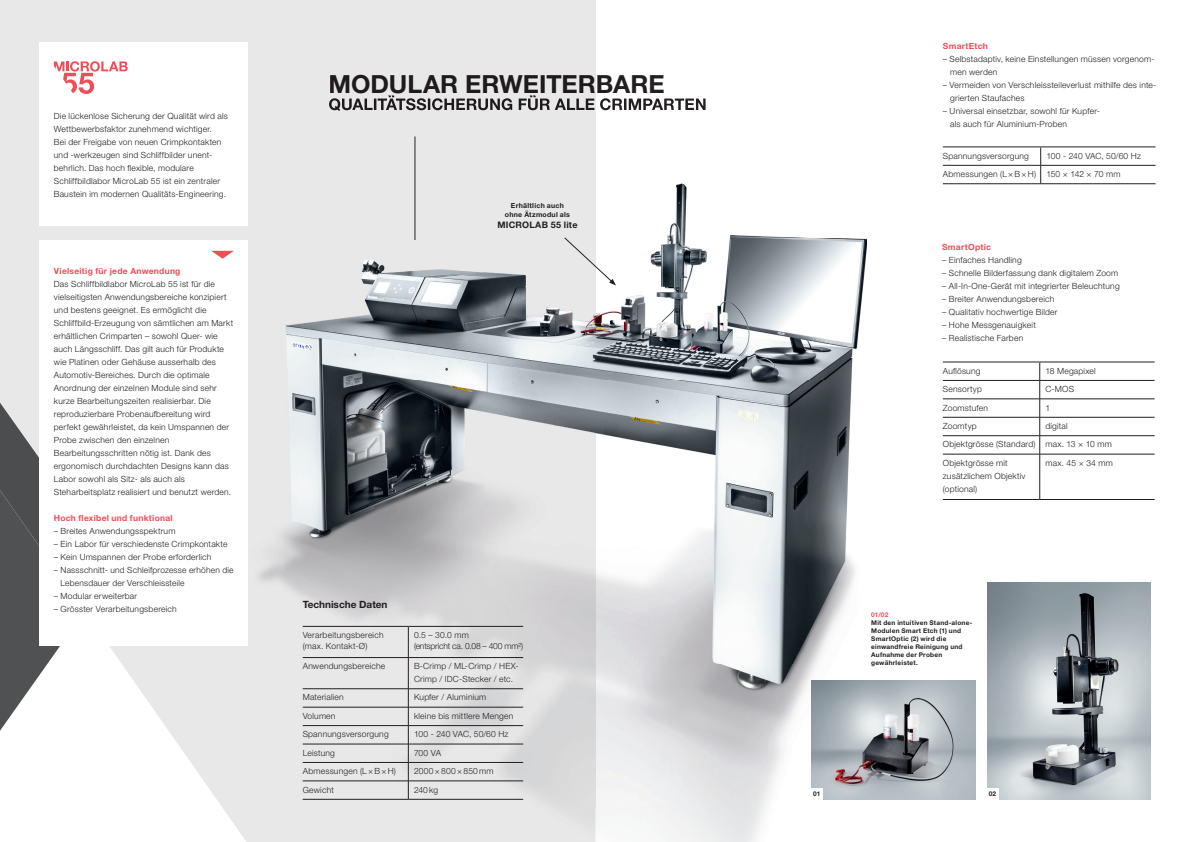
<style>
.page{position:relative;width:1191px;height:842px;background:#fff}
.page>*{position:absolute;margin:0;border:0;box-sizing:border-box;transform-origin:0 0}
.t1{font:700 25px "Helvetica Neue LT Std";color:#231f20}
.t2{font:700 10px "Helvetica Neue LT Std";color:#231f20}
.t3{font:700 9px "Helvetica Neue LT Std";letter-spacing:.025em;color:#231f20}
.t4{font:300 8.5px/13px "Helvetica Neue LT Std";letter-spacing:.025em;color:#231f20}
.t5{font:700 8.5px "Helvetica Neue LT Std";letter-spacing:.03em;color:#ef4d58}
.t6{font:300 8.5px/11px "Helvetica Neue LT Std";letter-spacing:-.015em;color:#231f20}
.t7{font:700 7px/9px "Helvetica Neue LT Std";letter-spacing:.035em;color:#231f20;text-align:center}
.t8{font:700 6.5px/8px "Helvetica Neue LT Std";letter-spacing:.035em;color:#231f20}
.t9{font:700 6.5px "Helvetica Neue LT Std";color:#ef4d58}
</style>
<div class="page">
<div style="left:0;top:0;width:595px;height:842px;background:#e8e8e8"></div>
<svg style="left:0;top:645px;width:181px;height:197px;background:#fbfbfb"></svg>
<svg style="left:0;top:403px;width:116px;height:328px;background:#979899"></svg>
<img style="left:595px;top:98px;width:408px;height:744px">
<img style="left:181px;top:238px;width:414px;height:568px">
<img style="left:181px;top:749px;width:65px;height:93px">
<img style="left:595px;top:97px;width:110px;height:14px">
<img style="left:329px;top:97px;width:266px;height:14px">
<hr style="left:415px;top:137px;width:1px;height:103px;background:#231f20">
<hr style="left:303px;top:799px;width:105px;height:1px;background:#231f20">
<hr style="left:408px;top:799px;width:115px;height:1px;background:#231f20">
<hr style="left:303px;top:657px;width:105px;height:1px;background:#231f20">
<hr style="left:408px;top:657px;width:115px;height:1px;background:#231f20">
<hr style="left:303px;top:707px;width:105px;height:1px;background:#231f20">
<hr style="left:408px;top:707px;width:115px;height:1px;background:#231f20">
<hr style="left:303px;top:781px;width:105px;height:1px;background:#231f20">
<hr style="left:408px;top:781px;width:115px;height:1px;background:#231f20">
<hr style="left:408px;top:627px;width:1px;height:30px;background:#231f20">
<hr style="left:408px;top:658px;width:1px;height:31px;background:#231f20">
<svg style="left:408px;top:689px;width:1px;height:110px"></svg>
<hr style="left:303px;top:626px;width:105px;height:1px;background:#231f20">
<hr style="left:408px;top:626px;width:115px;height:1px;background:#231f20">
<hr style="left:303px;top:688px;width:105px;height:1px;background:#231f20">
<hr style="left:408px;top:688px;width:115px;height:1px;background:#231f20">
<hr style="left:303px;top:725px;width:105px;height:1px;background:#231f20">
<hr style="left:408px;top:725px;width:115px;height:1px;background:#231f20">
<hr style="left:303px;top:744px;width:105px;height:1px;background:#231f20">
<hr style="left:408px;top:744px;width:115px;height:1px;background:#231f20">
<hr style="left:303px;top:762px;width:105px;height:1px;background:#231f20">
<hr style="left:408px;top:762px;width:115px;height:1px;background:#231f20">
<div style="left:40px;top:240px;width:208px;height:405px;background:#fff"></div>
<svg style="left:211px;top:251px;width:23px;height:8px"></svg>
<div style="left:40px;top:43px;width:208px;height:183px;background:#fff"></div>
<svg style="left:54px;top:61px;width:74px;height:33px"></svg>
<img style="left:987px;top:583px;width:163px;height:216px">
<div style="left:986px;top:788px;width:12px;height:12px;background:#fff"></div>
<hr style="left:943px;top:165px;width:97px;height:1px;background:#231f20">
<hr style="left:1040px;top:165px;width:115px;height:1px;background:#231f20">
<svg style="left:1040px;top:147px;width:1px;height:37px"></svg>
<hr style="left:943px;top:146px;width:97px;height:1px;background:#231f20">
<hr style="left:1040px;top:146px;width:115px;height:1px;background:#231f20">
<hr style="left:943px;top:184px;width:97px;height:1px;background:#231f20">
<hr style="left:1040px;top:184px;width:115px;height:1px;background:#231f20">
<hr style="left:943px;top:380px;width:96px;height:1px;background:#231f20">
<hr style="left:1039px;top:380px;width:115px;height:1px;background:#231f20">
<svg style="left:1039px;top:362px;width:1px;height:92px"></svg>
<hr style="left:1039px;top:454px;width:1px;height:45px;background:#231f20">
<hr style="left:943px;top:361px;width:96px;height:1px;background:#231f20">
<hr style="left:1039px;top:361px;width:115px;height:1px;background:#231f20">
<hr style="left:943px;top:399px;width:96px;height:1px;background:#231f20">
<hr style="left:1039px;top:399px;width:115px;height:1px;background:#231f20">
<hr style="left:943px;top:417px;width:96px;height:1px;background:#231f20">
<hr style="left:1039px;top:417px;width:115px;height:1px;background:#231f20">
<hr style="left:943px;top:435px;width:96px;height:1px;background:#231f20">
<hr style="left:1039px;top:435px;width:115px;height:1px;background:#231f20">
<hr style="left:943px;top:454px;width:96px;height:1px;background:#231f20">
<hr style="left:1039px;top:454px;width:115px;height:1px;background:#231f20">
<hr style="left:943px;top:499px;width:96px;height:1px;background:#231f20">
<hr style="left:1039px;top:499px;width:115px;height:1px;background:#231f20">
<img style="left:811px;top:681px;width:164px;height:118px">
<div style="left:811px;top:788px;width:11px;height:12px;background:#fff"></div>
<svg style="left:563px;top:236px;width:53px;height:49px"></svg>
<p class="t4" style="left:54px;top:110px;width:176px">Die lückenlose Sicherung der Qualität wird als Wettbewerbsfaktor zunehmend wichtiger.<br>Bei der Freigabe von neuen Crimpkontakten und -werkzeugen sind Schliffbilder unent&shy;behrlich. Das hoch flexible, modulare Schliffbildlabor MicroLab 55 ist ein zentraler Bau stein im modernen Qualitäts-Engineering.</p>
<p class="t5" style="left:54px;top:266px;width:128px">Vielseitig für jede Anwendung</p>
<p class="t4" style="left:54px;top:278px;width:181px">Das Schliffbildlabor MicroLab 55 ist für die vielseitigsten Anwendungsbereiche konzipiert und bestens geeignet. Es ermöglicht die Schliffbild-Erzeugung von sämtlichen am Markt erhältlichen Crimparten – sowohl Quer- wie auch Längsschliff. Das gilt auch für Produkte wie Platinen oder Gehäuse ausserhalb des Automotiv-Bereiches. Durch die optimale Anordnung der einzelnen Module sind sehr kurze Bearbeitungszeiten realisierbar. Die reproduzierbare Probenaufbereitung wird perfekt gewährleistet, da kein Umspannen der Probe zwischen den einzelnen Bearbeitungsschritten nötig ist. Dank des ergonomisch durchdachten Designs kann das Labor sowohl als Sitz- als auch als Steharbeitsplatz realisiert und benutzt werden.</p>
<p class="t5" style="left:54px;top:513px;width:120px">Hoch flexibel und funktional</p>
<p class="t4" style="left:54px;top:525px;width:123px">– Breites Anwendungsspektrum</p>
<p class="t4" style="left:54px;top:538px;width:175px">– Ein Labor für verschiedenste Crimpkontakte</p>
<p class="t4" style="left:54px;top:551px;width:159px">– Kein Umspannen der Probe erforderlich</p>
<p class="t4" style="left:61px;top:564px;width:174px;text-indent:-7px">– Nassschnitt- und Schleifprozesse erhöhen die<br>Lebensdauer der Verschleissteile</p>
<p class="t4" style="left:54px;top:590px;width:85px">– Modular erweiterbar</p>
<p class="t4" style="left:54px;top:603px;width:124px">– Grösster Verarbeitungsbereich</p>
<h1 class="t1" style="left:328px;top:69px;width:338px">MODULAR ERWEITERBARE</h1>
<p class="t7" style="left:505px;top:201px;width:67px">Erhältlich auch ohne Ätzmodul als</p>
<p class="t3" style="left:497px;top:220px;width:82px">MICROLAB 55 lite</p>
<p class="t2" style="left:303px;top:598px;width:86px">Technische Daten</p>
<p class="t4" style="left:303px;top:629px;width:82px;line-height:11px">Verarbeitungsbereich (max. Kontakt-Ø)</p>
<p class="t6" style="left:414px;top:629px;width:111px">0.5 – 30.0 mm<br>(entspricht ca. 0.08 – 400 mm²)</p>
<p class="t4" style="left:303px;top:660px;width:84px">Anwendungsbereiche</p>
<p class="t4" style="left:414px;top:660px;width:106px">B-Crimp / ML-Crimp / HEX-<br>Crimp / IDC-Stecker / etc.</p>
<p class="t4" style="left:303px;top:691px;width:43px">Materialien</p>
<p class="t4" style="left:414px;top:691px;width:74px">Kupfer / Aluminium</p>
<p class="t4" style="left:303px;top:709px;width:34px">Volumen</p>
<p class="t4" style="left:414px;top:709px;width:101px">kleine bis mittlere Mengen</p>
<p class="t4" style="left:303px;top:728px;width:88px">Spannungsversorgung</p>
<p class="t4" style="left:414px;top:728px;width:96px">100 - 240 VAC, 50/60 Hz</p>
<p class="t4" style="left:303px;top:746px;width:34px">Leistung</p>
<p class="t4" style="left:414px;top:746px;width:29px">700 VA</p>
<p class="t4" style="left:303px;top:764px;width:95px">Abmessungen (L × B × H)</p>
<p class="t4" style="left:414px;top:764px;width:81px">2000 × 800 × 850 mm</p>
<p class="t4" style="left:303px;top:783px;width:33px">Gewicht</p>
<p class="t4" style="left:414px;top:783px;width:26px">240 kg</p>
<p class="t8" style="left:813px;top:790px;width:9px">01</p>
<p class="t5" style="left:943px;top:40px;width:47px">SmartEtch</p>
<p class="t4" style="left:950px;top:52px;width:206px;text-indent:-7px">– Selbstadaptiv, keine Einstellungen müssen vorgenom&shy;men werden</p>
<p class="t4" style="left:950px;top:78px;width:208px;text-indent:-7px">– Vermeiden von Verschleissteileverlust mithilfe des inte&shy;grierten Staufaches</p>
<p class="t4" style="left:950px;top:104px;width:151px;text-indent:-7px">– Universal einsetzbar, sowohl für Kupfer&shy;als auch für Aluminium-Proben</p>
<p class="t4" style="left:943px;top:146px;width:200px;line-height:18.4px;text-indent:103px">100 - 240 VAC, 50/60 Hz<br>Abmessungen (L × B × H) 150 × 142 × 70 mm</p>
<p class="t4" style="left:943px;top:149px;width:88px">Spannungsversorgung</p>
<p class="t5" style="left:942px;top:242px;width:50px">SmartOptic</p>
<p class="t4" style="left:942px;top:253px;width:81px">– Einfaches Handling</p>
<p class="t4" style="left:942px;top:266px;width:178px">– Schnelle Bilderfassung dank digitalem Zoom</p>
<p class="t4" style="left:942px;top:279px;width:179px">– All-In-One-Gerät mit integrierter Beleuchtung</p>
<p class="t4" style="left:942px;top:292px;width:114px">– Breiter Anwendungsbereich</p>
<p class="t4" style="left:942px;top:305px;width:117px">– Qualitativ hochwertige Bilder</p>
<p class="t4" style="left:942px;top:318px;width:95px">– Hohe Messgenauigkeit</p>
<p class="t4" style="left:942px;top:331px;width:83px">– Realistische Farben</p>
<p class="t4" style="left:943px;top:364px;width:39px">Auflösung</p>
<p class="t4" style="left:1045px;top:364px;width:52px">18 Megapixel</p>
<p class="t4" style="left:943px;top:382px;width:41px">Sensortyp</p>
<p class="t4" style="left:1045px;top:382px;width:30px">C-MOS</p>
<p class="t4" style="left:943px;top:401px;width:47px">Zoomstufen</p>
<p class="t4" style="left:1045px;top:401px;width:6px">1</p>
<p class="t4" style="left:943px;top:419px;width:35px">Zoomtyp</p>
<p class="t4" style="left:943px;top:417px;width:170px;line-height:18.4px;text-indent:103px">digital<br>Objektgrösse (Standard) max. 13 × 10 mm<br>Objektgrösse mit</p>
<p class="t4" style="left:943px;top:469px;width:84px">zusätzlichem Objektiv (optional)</p>
<p class="t4" style="left:1045px;top:456px;width:69px">max. 45 × 34 mm</p>
<p class="t9" style="left:871px;top:611px;width:19px">01/02</p>
<p class="t8" style="left:871px;top:619px;width:103px">Mit den intuitiven Stand-alone-<br>Modulen Smart Etch (1) und<br>SmartOptic (2) wird die einwandfreie Reinigung und<br>Aufnahme der Proben gewährleistet.</p>
<p class="t8" style="left:988px;top:790px;width:9px">02</p>
</div>
